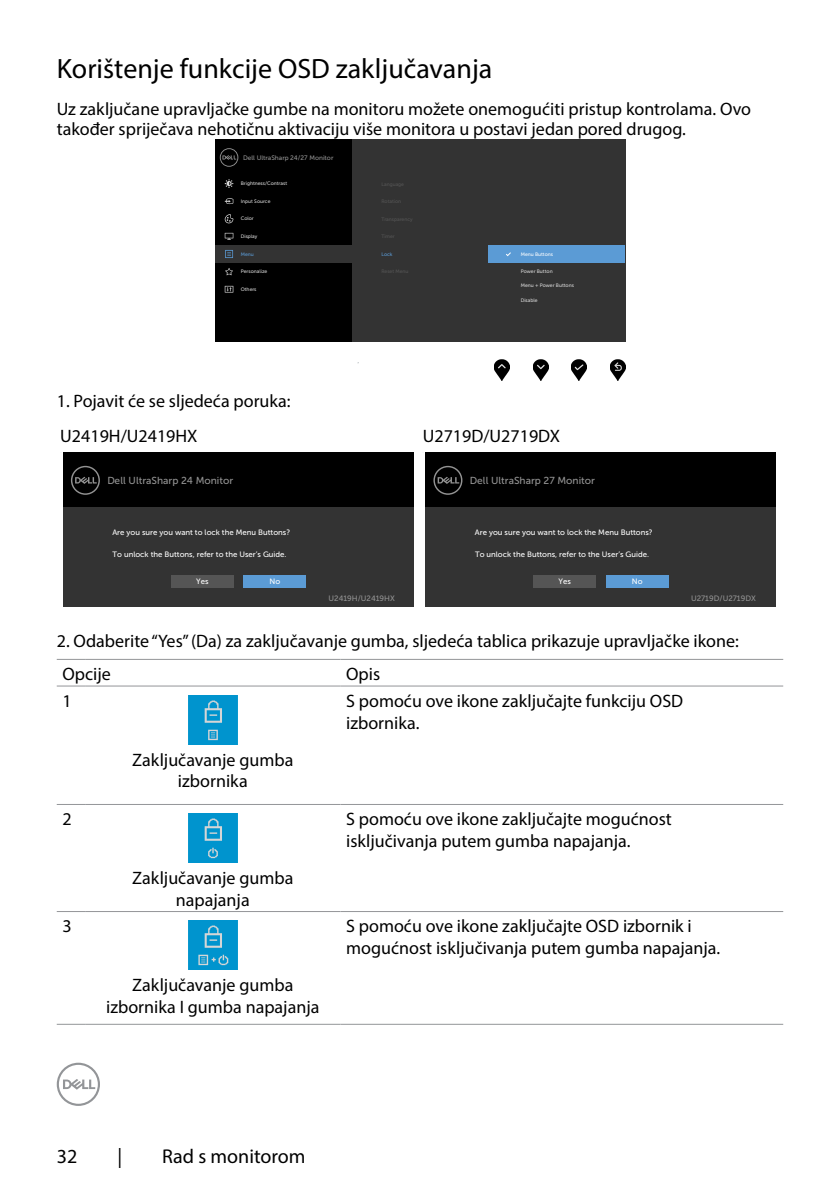
<style>
.page{position:relative;width:840px;height:1191px;background:#fff}
.page>*{position:absolute;margin:0;border:0;box-sizing:border-box;transform-origin:0 0}
.Head2{font:28px "Myriad Pro";color:#000}
.t1{font:20px "Myriad Pro";color:#000}
.Paragraph{font:18px/20px "Myriad Pro";color:#000}
.Table_Paragraph{font:18px/21.6px "Myriad Pro";color:#000}
.Table_Paragraph-Cent{font:18px/21.6px "Myriad Pro";color:#000;text-align:center}
.Title_Sub{font:18px "Myriad Pro";color:#000}
.Table_Head{font:18px "Myriad Pro";color:#000}
.t2{font:10.2px "Museo Sans For Dell 500";color:#939393}
.t3{font:7.8px "Museo Sans For Dell 500";color:#fff}
.t4{font:7.8px "Museo Sans For Dell 500";color:#939393}
.t5{font:6.4px "Museo Sans For Dell 500";color:#939393}
.t6{font:5px "Museo Sans For Dell 500";color:#d9d9d9}
.t7{font:5px "Museo Sans For Dell 500";color:#fff}
.t8{font:5px "Museo Sans For Dell 500";color:#5b9bd5}
</style>
<div class="page">
<svg style="left:57px;top:1062px;width:43px;height:44px"></svg>
<div style="left:215px;top:140px;width:409px;height:202px;background:#333"></div>
<div style="left:215px;top:140px;width:136px;height:35px;background:#000"></div>
<svg style="left:220px;top:148px;width:18px;height:19px"></svg>
<div style="left:215px;top:192px;width:136px;height:18px;background:#000"></div>
<div style="left:215px;top:210px;width:136px;height:18px;background:#000"></div>
<div style="left:215px;top:228px;width:136px;height:17px;background:#000"></div>
<div style="left:215px;top:263px;width:136px;height:17px;background:#000"></div>
<div style="left:215px;top:280px;width:136px;height:18px;background:#000"></div>
<div style="left:215px;top:298px;width:136px;height:18px;background:#000"></div>
<div style="left:215px;top:316px;width:136px;height:17px;background:#000"></div>
<div style="left:215px;top:333px;width:136px;height:9px;background:#000"></div>
<div style="left:215px;top:175px;width:136px;height:17px;background:#000"></div>
<div style="left:488px;top:245px;width:136px;height:18px;background:#5b9bd5"></div>
<svg style="left:224px;top:198px;width:9px;height:6px"></svg>
<svg style="left:224px;top:233px;width:9px;height:7px"></svg>
<svg style="left:225px;top:250px;width:8px;height:8px"></svg>
<svg style="left:225px;top:268px;width:8px;height:7px"></svg>
<svg style="left:224px;top:286px;width:9px;height:6px"></svg>
<svg style="left:224px;top:179px;width:9px;height:9px"></svg>
<svg style="left:224px;top:214px;width:9px;height:10px"></svg>
<img style="left:494px;top:360px;width:15px;height:21px">
<img style="left:533px;top:360px;width:15px;height:21px">
<img style="left:571px;top:360px;width:15px;height:21px">
<img style="left:610px;top:360px;width:14px;height:21px">
<div style="left:63px;top:507px;width:350px;height:100px;background:#333"></div>
<div style="left:63px;top:452px;width:350px;height:55px;background:#000"></div>
<svg style="left:71px;top:466px;width:29px;height:29px"></svg>
<div style="left:243px;top:575px;width:63px;height:12px;background:#5b9bd5"></div>
<div style="left:171px;top:575px;width:62px;height:12px;background:#555"></div>
<div style="left:425px;top:507px;width:350px;height:100px;background:#333"></div>
<div style="left:425px;top:452px;width:350px;height:55px;background:#000"></div>
<svg style="left:433px;top:466px;width:29px;height:29px"></svg>
<div style="left:605px;top:575px;width:63px;height:12px;background:#5b9bd5"></div>
<div style="left:533px;top:575px;width:62px;height:12px;background:#555"></div>
<svg style="left:57px;top:659px;width:28px;height:1px"></svg>
<hr style="left:85px;top:659px;width:255px;height:1px;background:#939598">
<hr style="left:340px;top:659px;width:442px;height:1px;background:#939598">
<svg style="left:57px;top:685px;width:28px;height:1px"></svg>
<hr style="left:85px;top:685px;width:255px;height:1px;background:#939598">
<hr style="left:340px;top:685px;width:442px;height:1px;background:#939598">
<svg style="left:57px;top:804px;width:28px;height:1px"></svg>
<hr style="left:85px;top:804px;width:255px;height:1px;background:#939598">
<hr style="left:340px;top:804px;width:442px;height:1px;background:#939598">
<svg style="left:57px;top:911px;width:28px;height:1px"></svg>
<hr style="left:85px;top:911px;width:255px;height:1px;background:#939598">
<hr style="left:340px;top:911px;width:442px;height:1px;background:#939598">
<svg style="left:57px;top:1024px;width:28px;height:1px"></svg>
<hr style="left:85px;top:1024px;width:255px;height:1px;background:#939598">
<hr style="left:340px;top:1024px;width:442px;height:1px;background:#939598">
<img style="left:188px;top:695px;width:49px;height:49px">
<img style="left:188px;top:813px;width:49px;height:49px">
<img style="left:188px;top:920px;width:49px;height:49px">
<p class="Head2" style="left:57px;top:51px;width:437px">Korištenje funkcije OSD zaključavanja</p>
<p class="Paragraph" style="left:57px;top:98px;width:695px">Uz zaključane upravljačke gumbe na monitoru možete onemogućiti pristup kontrolama. Ovo također spriječava nehotičnu aktivaciju više monitora u postavi jedan pored drugog.</p>
<p class="t5" style="left:243px;top:154px;width:92px">Dell UltraSharp 24/27 Monitor</p>
<p class="t6" style="left:240px;top:181px;width:48px">Brightness/Contrast</p>
<p class="t6" style="left:240px;top:216px;width:15px">Color</p>
<p class="t6" style="left:240px;top:233px;width:18px">Display</p>
<p class="t6" style="left:240px;top:198px;width:31px">Input Source</p>
<p class="t8" style="left:381px;top:251px;width:13px">Lock</p>
<p class="t8" style="left:240px;top:251px;width:15px">Menu</p>
<p class="t7" style="left:520px;top:251px;width:34px">Menu Buttons</p>
<p class="t6" style="left:240px;top:269px;width:28px">Personalize</p>
<p class="t6" style="left:240px;top:286px;width:17px">Others</p>
<p class="t6" style="left:520px;top:269px;width:33px">Power Button</p>
<p class="t6" style="left:520px;top:282px;width:55px">Menu + Power Buttons</p>
<p class="t6" style="left:520px;top:297px;width:18px">Disable</p>
<p class="Paragraph" style="left:57px;top:390px;width:235px">1. Pojavit će se sljedeća poruka:</p>
<p class="Title_Sub" style="left:60px;top:424px;width:139px">U2419H/U2419HX</p>
<p class="Title_Sub" style="left:422px;top:424px;width:139px">U2719D/U2719DX</p>
<p class="t2" style="left:107px;top:474px;width:127px">Dell UltraSharp 24 Monitor</p>
<p class="t2" style="left:469px;top:474px;width:126px">Dell UltraSharp 27 Monitor</p>
<p class="t3" style="left:112px;top:528px;width:179px">Are you sure you want to lock the Menu Buttons?</p>
<p class="t3" style="left:112px;top:550px;width:175px">To unlock the Buttons, refer to the User’s Guide.</p>
<p class="t3" style="left:196px;top:576px;width:14px">Yes</p>
<p class="t3" style="left:269px;top:576px;width:12px">No</p>
<p class="t3" style="left:474px;top:528px;width:179px">Are you sure you want to lock the Menu Buttons?</p>
<p class="t3" style="left:475px;top:550px;width:175px">To unlock the Buttons, refer to the User’s Guide.</p>
<p class="t3" style="left:558px;top:576px;width:14px">Yes</p>
<p class="t3" style="left:631px;top:576px;width:12px">No</p>
<p class="t4" style="left:690px;top:594px;width:66px">U2719D/U2719DX</p>
<p class="Paragraph" style="left:57px;top:630px;width:683px">2. Odaberite “Yes” (Da) za zaključavanje gumba, sljedeća tablica prikazuje upravljačke ikone:</p>
<p class="Table_Head" style="left:62px;top:663px;width:50px">Opcije</p>
<p class="Table_Head" style="left:346px;top:663px;width:35px">Opis</p>
<p class="Table_Paragraph" style="left:62px;top:690px;width:11px">1</p>
<p class="t4" style="left:328px;top:594px;width:68px">U2419H/U2419HX</p>
<p class="Table_Paragraph" style="left:346px;top:690px;width:338px">S pomoću ove ikone zaključajte funkciju OSD izbornika.</p>
<p class="Table_Paragraph" style="left:62px;top:808px;width:11px">2</p>
<p class="Table_Paragraph" style="left:62px;top:915px;width:11px">3</p>
<p class="Table_Paragraph-Cent" style="left:132px;top:748px;width:162px">Zaključavanje gumba izbornika</p>
<p class="Table_Paragraph-Cent" style="left:132px;top:867px;width:162px">Zaključavanje gumba napajanja</p>
<p class="Table_Paragraph-Cent" style="left:106px;top:974px;width:214px">Zaključavanje gumba izbornika I gumba napajanja</p>
<p class="Table_Paragraph" style="left:346px;top:808px;width:327px">S pomoću ove ikone zaključajte mogućnost isključivanja putem gumba napajanja.</p>
<p class="Table_Paragraph" style="left:346px;top:915px;width:375px">S pomoću ove ikone zaključajte OSD izbornik i mogućnost isključivanja putem gumba napajanja.</p>
<p class="t1" style="left:57px;top:1143px;width:22px">32</p>
<p class="t1" style="left:117px;top:1143px;width:6px">|</p>
<p class="t1" style="left:162px;top:1143px;width:145px">Rad s monitorom</p>
</div>
